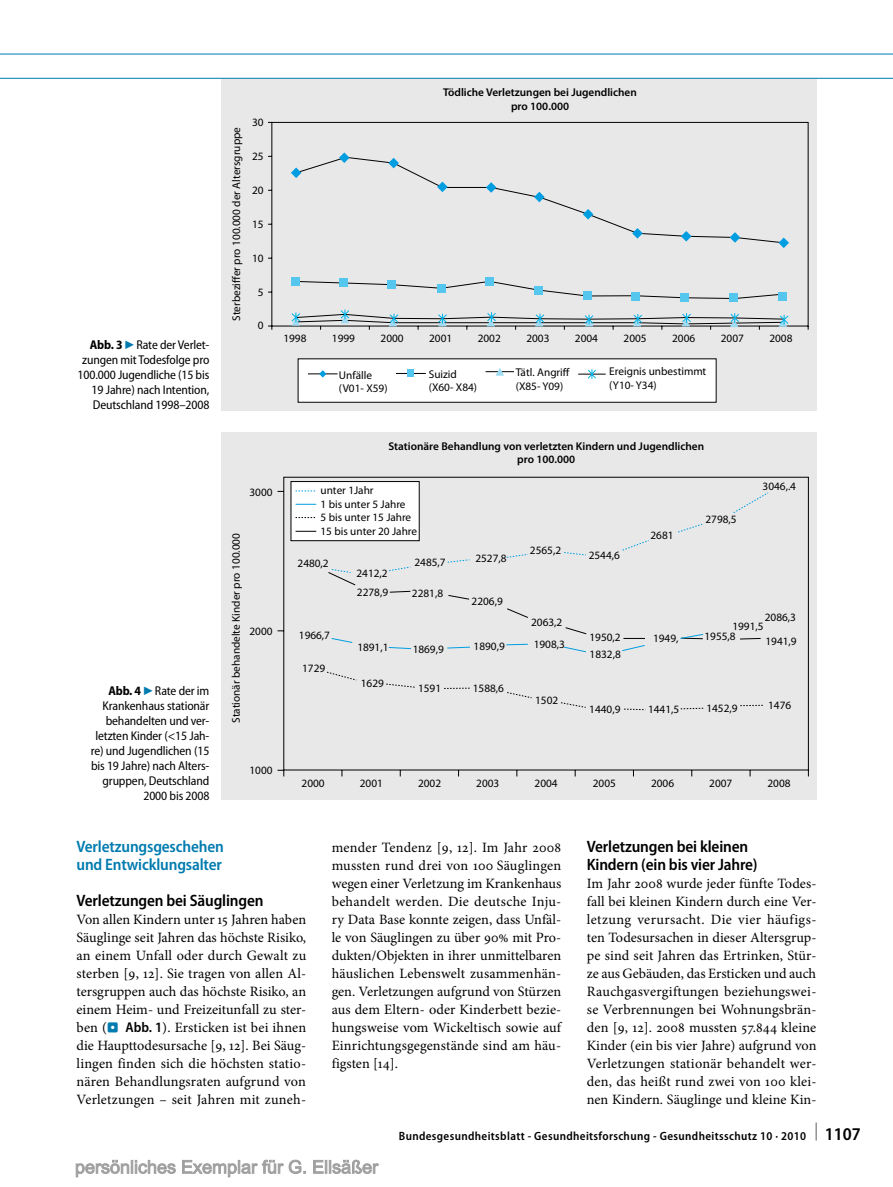
<style>
.page{position:relative;width:893px;height:1187px;background:#fff}
.page>*{position:absolute;margin:0;border:0;box-sizing:border-box;transform-origin:0 0}
.t1{font:600 semi-condensed 16.5px/18px "Myriad Pro";letter-spacing:-.01em;color:#000}
.t2{font:600 semi-condensed 16.5px/18px "Myriad Pro";letter-spacing:-.01em;color:#007baf}
.t3{font:14.25px/18px "Minion Pro";letter-spacing:.01em;color:#000;text-align:justify}
.t4{font:semi-condensed 12.75px/15px "Myriad Pro";letter-spacing:-.01em;color:#000;text-align:right}
.t5{font:600 semi-condensed 12px "Myriad Pro";letter-spacing:.03em;color:#000}
.t6{font:11.25px/13.5px "Myriad Pro";color:#000}
.t7{font:600 11.25px/13.5px "Myriad Pro";color:#000;text-align:center}
.s1{font-weight:700}
.s2{font-family:"S Buttons";font-stretch:normal;font-size:14.25px;color:#007baf}
.s3{font-family:"S Buttons";font-size:13.5px;color:#007baf}
.s4{font-family:"Myriad Pro";font-weight:600;font-stretch:semi-condensed}
.s5{font-size:18px}
</style>
<div class="page">
<div style="left:221px;top:432px;width:595px;height:368px;background:#e8e8e9"></div>
<svg style="left:277px;top:476px;width:532px;height:301px"></svg>
<svg style="left:327px;top:491px;width:442px;height:161px"></svg>
<svg style="left:326px;top:671px;width:439px;height:39px"></svg>
<div style="left:291px;top:481px;width:128px;height:59px;background:#fff"></div>
<div style="left:291px;top:481px;width:129px;height:60px;border:1px solid #000"></div>
<svg style="left:296px;top:490px;width:19px;height:1px"></svg>
<svg style="left:296px;top:504px;width:20px;height:1px"></svg>
<svg style="left:296px;top:517px;width:20px;height:1px"></svg>
<svg style="left:296px;top:531px;width:20px;height:1px"></svg>
<div style="left:221px;top:78px;width:595px;height:333px;background:#e8e8e9"></div>
<svg style="left:268px;top:122px;width:541px;height:208px"></svg>
<svg style="left:291px;top:167px;width:10px;height:11px"></svg>
<svg style="left:339px;top:152px;width:11px;height:11px"></svg>
<svg style="left:388px;top:158px;width:11px;height:10px"></svg>
<svg style="left:437px;top:182px;width:11px;height:10px"></svg>
<svg style="left:486px;top:182px;width:10px;height:11px"></svg>
<svg style="left:534px;top:192px;width:11px;height:10px"></svg>
<svg style="left:583px;top:209px;width:10px;height:10px"></svg>
<svg style="left:632px;top:228px;width:11px;height:10px"></svg>
<svg style="left:681px;top:231px;width:10px;height:10px"></svg>
<svg style="left:730px;top:232px;width:10px;height:11px"></svg>
<svg style="left:778px;top:237px;width:11px;height:11px"></svg>
<div style="left:291px;top:277px;width:8px;height:9px;background:#55c6ee"></div>
<div style="left:339px;top:278px;width:9px;height:9px;background:#55c6ee"></div>
<div style="left:388px;top:280px;width:8px;height:9px;background:#55c6ee"></div>
<div style="left:437px;top:284px;width:9px;height:8px;background:#55c6ee"></div>
<div style="left:485px;top:277px;width:9px;height:9px;background:#55c6ee"></div>
<div style="left:534px;top:286px;width:8px;height:8px;background:#55c6ee"></div>
<div style="left:583px;top:291px;width:9px;height:9px;background:#55c6ee"></div>
<div style="left:631px;top:292px;width:9px;height:9px;background:#55c6ee"></div>
<div style="left:680px;top:293px;width:9px;height:9px;background:#55c6ee"></div>
<div style="left:729px;top:293px;width:9px;height:9px;background:#55c6ee"></div>
<div style="left:778px;top:292px;width:9px;height:8px;background:#55c6ee"></div>
<svg style="left:291px;top:309px;width:498px;height:18px"></svg>
<svg style="left:297px;top:358px;width:420px;height:45px;background:#eff0f0"></svg>
<hr style="left:0;top:54px;width:893px;height:1px;background:#007baf">
<hr style="left:0;top:78px;width:893px;height:1px;background:#007baf">
<svg style="left:75px;top:1159px;width:304px;height:18px"></svg>
<p class="t4" style="left:78px;top:337px;width:133px"><span class="s1">Abb. 3</span><span class="s2">7</span>Rate der Verlet&shy;zungen mit Todesfolge pro<br>100.000 Jugendliche (15 bis<br>19 Jahre) nach Intention,<br>Deutschland 1998–2008</p>
<p class="t4" style="left:91px;top:683px;width:120px"><span class="s1">Abb. 4</span><span class="s2">7</span>Rate der im<br>Krankenhaus stationär behandelten und ver&shy;letzten Kinder (&lt;15 Jah&shy;re) und Jugendlichen (15 bis 19 Jahre) nach Alters&shy;gruppen, Deutschland<br>2000 bis 2008</p>
<p class="t6" style="left:230px;top:321px;width:195px;rotate:-90deg">Sterbeziffer pro 100.000 der Altersgruppe</p>
<p class="t6" style="left:252px;top:115px;width:13px">30</p>
<p class="t6" style="left:252px;top:149px;width:13px">25</p>
<p class="t6" style="left:252px;top:183px;width:13px">20</p>
<p class="t6" style="left:252px;top:217px;width:13px">15</p>
<p class="t6" style="left:252px;top:251px;width:13px">10</p>
<p class="t6" style="left:258px;top:285px;width:7px">5</p>
<p class="t6" style="left:258px;top:319px;width:7px">0</p>
<p class="t7" style="left:443px;top:85px;width:195px">Tödliche Verletzungen bei Jugendlichen pro 100.000</p>
<p class="t6" style="left:283px;top:331px;width:25px">1998</p>
<p class="t6" style="left:332px;top:331px;width:25px">1999</p>
<p class="t6" style="left:381px;top:331px;width:25px">2000</p>
<p class="t6" style="left:429px;top:331px;width:25px">2001</p>
<p class="t6" style="left:478px;top:331px;width:25px">2002</p>
<p class="t6" style="left:526px;top:331px;width:25px">2003</p>
<p class="t6" style="left:575px;top:331px;width:25px">2004</p>
<p class="t6" style="left:624px;top:331px;width:25px">2005</p>
<p class="t6" style="left:672px;top:331px;width:25px">2006</p>
<p class="t6" style="left:721px;top:331px;width:25px">2007</p>
<p class="t6" style="left:769px;top:331px;width:25px">2008</p>
<p class="t6" style="left:429px;top:367px;width:50px">Suizid (X60- X84)</p>
<p class="t6" style="left:516px;top:365px;width:55px">Tätl. Angriff (X85- Y09)</p>
<p class="t6" style="left:339px;top:368px;width:50px">Unfälle (V01- X59)</p>
<p class="t6" style="left:609px;top:364px;width:99px">Ereignis unbestimmt (Y10- Y34)</p>
<p class="t7" style="left:388px;top:439px;width:317px">Stationäre Behandlung von verletzten Kindern und Jugendlichen pro 100.000</p>
<p class="t6" style="left:249px;top:485px;width:25px">3000</p>
<p class="t6" style="left:229px;top:723px;width:191px;rotate:-90deg">Stationär behandelte Kinder pro 100.000</p>
<p class="t6" style="left:249px;top:624px;width:25px">2000</p>
<p class="t6" style="left:320px;top:483px;width:98px">unter 1Jahr<br>1 bis unter 5 Jahre<br>5 bis unter 15 Jahre<br>15 bis unter 20 Jahre</p>
<p class="t6" style="left:298px;top:556px;width:33px">2480,2</p>
<p class="t6" style="left:356px;top:566px;width:33px">2412,2</p>
<p class="t6" style="left:414px;top:555px;width:33px">2485,7</p>
<p class="t6" style="left:475px;top:551px;width:33px">2527,8</p>
<p class="t6" style="left:357px;top:585px;width:33px">2278,9</p>
<p class="t6" style="left:412px;top:585px;width:33px">2281,8</p>
<p class="t6" style="left:472px;top:594px;width:33px">2206,9</p>
<p class="t6" style="left:530px;top:543px;width:33px">2565,2</p>
<p class="t6" style="left:531px;top:614px;width:33px">2063,2</p>
<p class="t6" style="left:299px;top:628px;width:33px">1966,7</p>
<p class="t6" style="left:302px;top:661px;width:25px">1729</p>
<p class="t6" style="left:357px;top:640px;width:33px">1891,1</p>
<p class="t6" style="left:413px;top:642px;width:33px">1869,9</p>
<p class="t6" style="left:474px;top:639px;width:33px">1890,9</p>
<p class="t6" style="left:534px;top:637px;width:33px">1908,3</p>
<p class="t6" style="left:361px;top:676px;width:25px">1629</p>
<p class="t6" style="left:418px;top:681px;width:25px">1591</p>
<p class="t6" style="left:473px;top:681px;width:33px">1588,6</p>
<p class="t6" style="left:535px;top:693px;width:25px">1502</p>
<p class="t6" style="left:589px;top:548px;width:33px">2544,6</p>
<p class="t6" style="left:650px;top:528px;width:25px">2681</p>
<p class="t6" style="left:705px;top:512px;width:33px">2798,5</p>
<p class="t6" style="left:763px;top:479px;width:35px">3046,.4</p>
<p class="t6" style="left:732px;top:619px;width:33px">1991,5</p>
<p class="t6" style="left:765px;top:604px;width:33px;line-height:24.3px">2086,3<br>1941,9</p>
<p class="t6" style="left:589px;top:630px;width:33px">1950,2</p>
<p class="t6" style="left:653px;top:631px;width:27px">1949,</p>
<p class="t6" style="left:704px;top:629px;width:33px">1955,8</p>
<p class="t6" style="left:590px;top:647px;width:33px">1832,8</p>
<p class="t6" style="left:589px;top:702px;width:33px">1440,9</p>
<p class="t6" style="left:648px;top:702px;width:33px">1441,5</p>
<p class="t6" style="left:706px;top:701px;width:33px">1452,9</p>
<p class="t6" style="left:768px;top:698px;width:25px">1476</p>
<p class="t6" style="left:249px;top:763px;width:25px">1000</p>
<p class="t6" style="left:302px;top:776px;width:25px">2000</p>
<p class="t6" style="left:360px;top:776px;width:25px">2001</p>
<p class="t6" style="left:418px;top:776px;width:25px">2002</p>
<p class="t6" style="left:476px;top:776px;width:25px">2003</p>
<p class="t6" style="left:535px;top:776px;width:25px">2004</p>
<p class="t6" style="left:593px;top:776px;width:25px">2005</p>
<p class="t6" style="left:651px;top:776px;width:25px">2006</p>
<p class="t6" style="left:709px;top:776px;width:25px">2007</p>
<p class="t6" style="left:767px;top:776px;width:25px">2008</p>
<p class="t2" style="left:77px;top:837px;width:149px">Verletzungsgeschehen und Entwicklungsalter</p>
<p class="t1" style="left:77px;top:891px;width:189px">Verletzungen bei Säuglingen</p>
<p class="t3" style="left:77px;top:910px;width:231px">Von allen Kindern unter 15 Jahren haben Säuglinge seit Jahren das höchste Risiko, an einem Unfall oder durch Gewalt zu sterben [9, 12]. Sie tragen von allen Al&shy;tersgruppen auch das höchste Risiko, an einem Heim- und Freizeitunfall zu ster&shy;ben (<span class="s3">.</span> <span class="s4">Abb. 1</span>). Ersticken ist bei ihnen die Haupttodesursache [9, 12]. Bei Säug&shy;lingen finden sich die höchsten statio&shy;nären Behandlungsraten aufgrund von Verletzungen – seit Jahren mit zuneh-</p>
<p class="t3" style="left:332px;top:838px;width:231px">mender Tendenz [9, 12]. Im Jahr 2008 mussten rund drei von 100 Säuglingen wegen einer Verletzung im Krankenhaus behandelt werden. Die deutsche Inju&shy;ry Data Base konnte zeigen, dass Unfäl&shy;le von Säuglingen zu über 90% mit Pro&shy;dukten/Objekten in ihrer unmittelbaren häuslichen Lebenswelt zusammenhän&shy;gen. Verletzungen aufgrund von Stürzen aus dem Eltern- oder Kinderbett bezie&shy;hungsweise vom Wickeltisch sowie auf Einrichtungsgegenstände sind am häu&shy;figsten [14].</p>
<p class="t1" style="left:587px;top:837px;width:172px">Verletzungen bei kleinen<br>Kindern (ein bis vier Jahre)</p>
<p class="t3" style="left:587px;top:874px;width:231px">Im Jahr 2008 wurde jeder fünfte Todes&shy;fall bei kleinen Kindern durch eine Ver&shy;letzung verursacht. Die vier häufigs&shy;ten Todesursachen in dieser Altersgrup&shy;pe sind seit Jahren das Ertrinken, Stür&shy;ze aus Gebäuden, das Ersticken und auch Rauchgasvergiftungen beziehungswei&shy;se Verbrennungen bei Wohnungsbrän&shy;den [9, 12]. 2008 mussten 57.844 kleine Kinder (ein bis vier Jahre) aufgrund von Verletzungen stationär behandelt wer&shy;den, das heißt rund zwei von 100 klei&shy;nen Kindern. Säuglinge und kleine Kin-</p>
<p class="t5" style="left:399px;top:1129px;width:463px">Bundesgesundheitsblatt - Gesundheitsforschung - Gesundheitsschutz 10 · 2010 <sup>|</sup> <span class="s5">1107</span></p>
</div>
